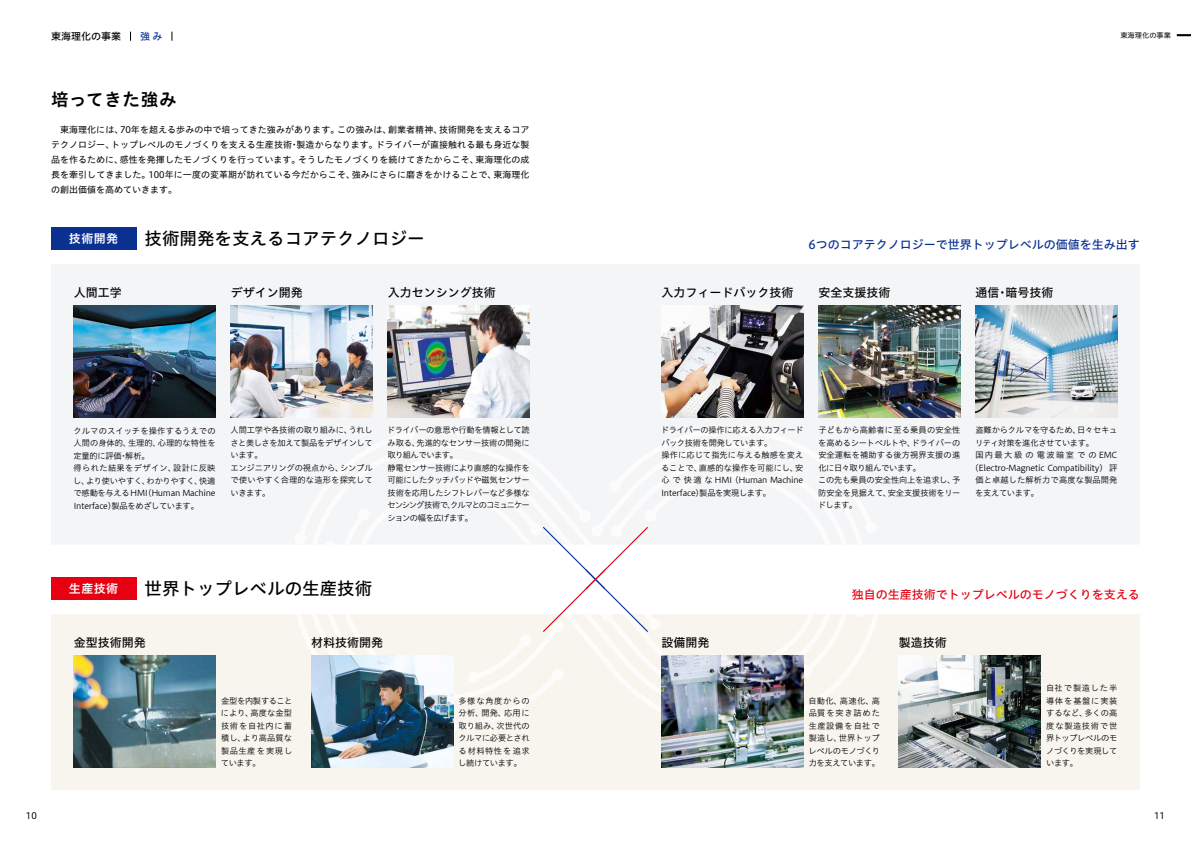
<style>
.page{position:relative;width:1191px;height:842px;background:#fff}
.page>*{position:absolute;margin:0;border:0;box-sizing:border-box;transform-origin:0 0}
.t1{font:17.5px "Hiragino UD Sans Std W5";color:#000}
.t2{font:17.5px "Hiragino UD Sans Std W6";letter-spacing:.04em;color:#000}
.t3{font:12px "Hiragino UD Sans Std W5";color:#000}
.t4{font:12px "Hiragino UD Sans Std W5";color:#0b3190}
.t5{font:12px "Hiragino UD Sans Std W5";color:#e60012}
.t6{font:12px "Hiragino UD Sans Std W6";letter-spacing:.04em;color:#fff}
.t7{font:10px "Hiragino UD Sans Std W5";color:#000}
.t8{font:10px "Hiragino UD Sans Std W5";color:#0b3190}
.t9{font:9px/15px "Hiragino UD Sans Std W4";letter-spacing:.005em;color:#000;text-align:justify}
.t10{font:8.2px/12.5px "Hiragino UD Sans Std W3";letter-spacing:-.025em;color:#000}
.t11{font:8.2px/12.5px "Hiragino UD Sans Std W3";letter-spacing:-.045em;color:#000}
.t12{font:8.2px "Hiragino UD Sans Std W3";letter-spacing:.01em;color:#000}
.t13{font:8.2px "Hiragino UD Sans Std W3";letter-spacing:.18em;color:#000}
.t14{font:7.2px "Hiragino UD Sans Std W4";color:#000}
</style>
<div class="page">
<div style="left:51px;top:264px;width:1089px;height:280px;background:#f4f5f7"></div>
<div style="left:51px;top:614px;width:1089px;height:176px;background:#f7f5ee"></div>
<div style="left:51px;top:227px;width:85px;height:22px;background:#0b3190"></div>
<div style="left:51px;top:577px;width:85px;height:23px;background:#e60012"></div>
<img style="left:74px;top:655px;width:141px;height:112px">
<img style="left:661px;top:733px;width:142px;height:34px">
<img style="left:311px;top:733px;width:142px;height:34px">
<img style="left:661px;top:305px;width:142px;height:112px">
<img style="left:975px;top:305px;width:142px;height:112px">
<img style="left:818px;top:305px;width:142px;height:112px">
<img style="left:74px;top:305px;width:141px;height:112px">
<img style="left:899px;top:655px;width:141px;height:112px">
<img style="left:231px;top:305px;width:141px;height:112px">
<img style="left:388px;top:305px;width:141px;height:112px">
<svg style="left:289px;top:425px;width:596px;height:308px"></svg>
<svg style="left:1176px;top:34px;width:15px;height:2px"></svg>
<p class="t7" style="left:51px;top:29px;width:72px">東海理化の事業</p>
<p class="t8" style="left:140px;top:29px;width:24px">強 み</p>
<p class="t14" style="left:1120px;top:30px;width:52px">東海理化の事業</p>
<h1 class="t2" style="left:51px;top:86px;width:127px">培ってきた強み</h1>
<p class="t9" style="left:51px;top:121px;width:480px">　東海理化には、70年を超える歩みの中で培ってきた強みがあります。この強みは、創業者精神、技術開発を支えるコアテクノロジー、トップレベルのモノづくりを支える生産技術・製造からなります。ドライバーが直接触れる最も身近な製品を作るために、感性を発揮したモノづくりを行っています。そうしたモノづくりを続けてきたからこそ、東海理化の成長を牽引してきました。100年に一度の変革期が訪れている今だからこそ、強みにさらに磨きをかけることで、東海理化の創出価値を高めていきます。</p>
<h1 class="t1" style="left:145px;top:225px;width:281px">技術開発を支えるコアテクノロジー</h1>
<h2 class="t6" style="left:69px;top:229px;width:51px">技術開発</h2>
<h2 class="t3" style="left:74px;top:284px;width:49px">人間工学</h2>
<h2 class="t3" style="left:231px;top:284px;width:73px">デザイン開発</h2>
<h2 class="t3" style="left:388px;top:284px;width:109px">入力センシング技術</h2>
<p class="t10" style="left:73px;top:424px;width:144px">クルマのスイッチを操作するうえでの人間の身体的、生理的、心理的な特性を定量的に評価・解析。<br>得られた結果をデザイン、設計に反映し、より使いやすく、わかりやすく、快適で感動を与えるHMI（Human Machine<br>Interface）製品をめざしています。</p>
<p class="t10" style="left:230px;top:424px;width:144px">人間工学や各技術の取り組みに、うれしさと美しさを加えて製品をデザインしています。<br>エンジニアリングの視点から、シンプルで使いやすく合理的な造形を探究していきます。</p>
<p class="t11" style="left:387px;top:424px;width:144px">ドライバーの意思や行動を情報として読み取る、先進的なセンサー技術の開発に取り組んでいます。<br>静電センサー技術により直感的な操作を可能にしたタッチパッドや磁気センサー技術を応用したシフトレバーなど多様なセンシング技術で、クルマとのコミュニケーションの幅を広げます。</p>
<h2 class="t6" style="left:69px;top:579px;width:51px">生産技術</h2>
<h1 class="t1" style="left:145px;top:575px;width:229px">世界トップレベルの生産技術</h1>
<h2 class="t4" style="left:808px;top:236px;width:333px">6つのコアテクノロジーで世界トップレベルの価値を生み出す</h2>
<h2 class="t3" style="left:661px;top:284px;width:133px">入力フィードバック技術</h2>
<h2 class="t3" style="left:818px;top:284px;width:73px">安全支援技術</h2>
<h2 class="t3" style="left:975px;top:284px;width:79px">通信・暗号技術</h2>
<p class="t10" style="left:661px;top:424px;width:144px">ドライバーの操作に応える入力フィードバック技術を開発しています。<br>操作に応じて指先に与える触感を変えることで、直感的な操作を可能にし、安心で快適な HMI （Human Machine<br>Interface）製品を実現します。</p>
<p class="t10" style="left:818px;top:424px;width:144px">子どもから高齢者に至る乗員の安全性を高めるシートベルトや、ドライバーの安全運転を補助する後方視界支援の進化に日々取り組んでいます。<br>この先も乗員の安全性向上を追求し、予防安全を見据えて、安全支援技術をリードします。</p>
<p class="t10" style="left:975px;top:424px;width:144px">盗難からクルマを守るため、日々セキュ</p>
<p class="t11" style="left:975px;top:436px;width:120px">リティ対策を進化させています。</p>
<p class="t13" style="left:975px;top:449px;width:143px">国内最大級の電波暗室でのEMC</p>
<p class="t10" style="left:970px;top:461px;width:148px">（Electro-Magnetic Compatibility) 評</p>
<p class="t12" style="left:975px;top:474px;width:143px">価と卓越した解析力で高度な製品開発</p>
<p class="t10" style="left:975px;top:486px;width:65px">を支えています。</p>
<h2 class="t5" style="left:852px;top:586px;width:290px">独自の生産技術でトップレベルのモノづくりを支える</h2>
<h2 class="t3" style="left:74px;top:634px;width:73px">金型技術開発</h2>
<h2 class="t3" style="left:311px;top:634px;width:73px">材料技術開発</h2>
<h2 class="t3" style="left:661px;top:634px;width:49px">設備開発</h2>
<p class="t10" style="left:221px;top:694px;width:73px;text-align:justify">金型を内製することにより、高度な金型技術を自社内に蓄積し、より高品質な製品生産を実現しています。</p>
<p class="t10" style="left:458px;top:694px;width:73px;text-align:justify">多様な角度からの分析、開発、応用に取り組み、次世代のクルマに必要とされる材料特性を追求し続けています。</p>
<p class="t10" style="left:808px;top:694px;width:73px;text-align:justify">自動化、高速化、高品質を突き詰めた生産設備を自社で製造し、世界トップレベルのモノづくり力を支えています。</p>
<h2 class="t3" style="left:899px;top:634px;width:49px">製造技術</h2>
<p class="t10" style="left:1046px;top:681px;width:73px;text-align:justify">自社で製造した半導体を基盤に実装するなど、多くの高度な製造技術で世界トップレベルのモノづくりを実現しています。</p>
<p class="t9" style="left:26px;top:807px;width:12px">10</p>
<p class="t9" style="left:1154px;top:807px;width:12px">11</p>
</div>
